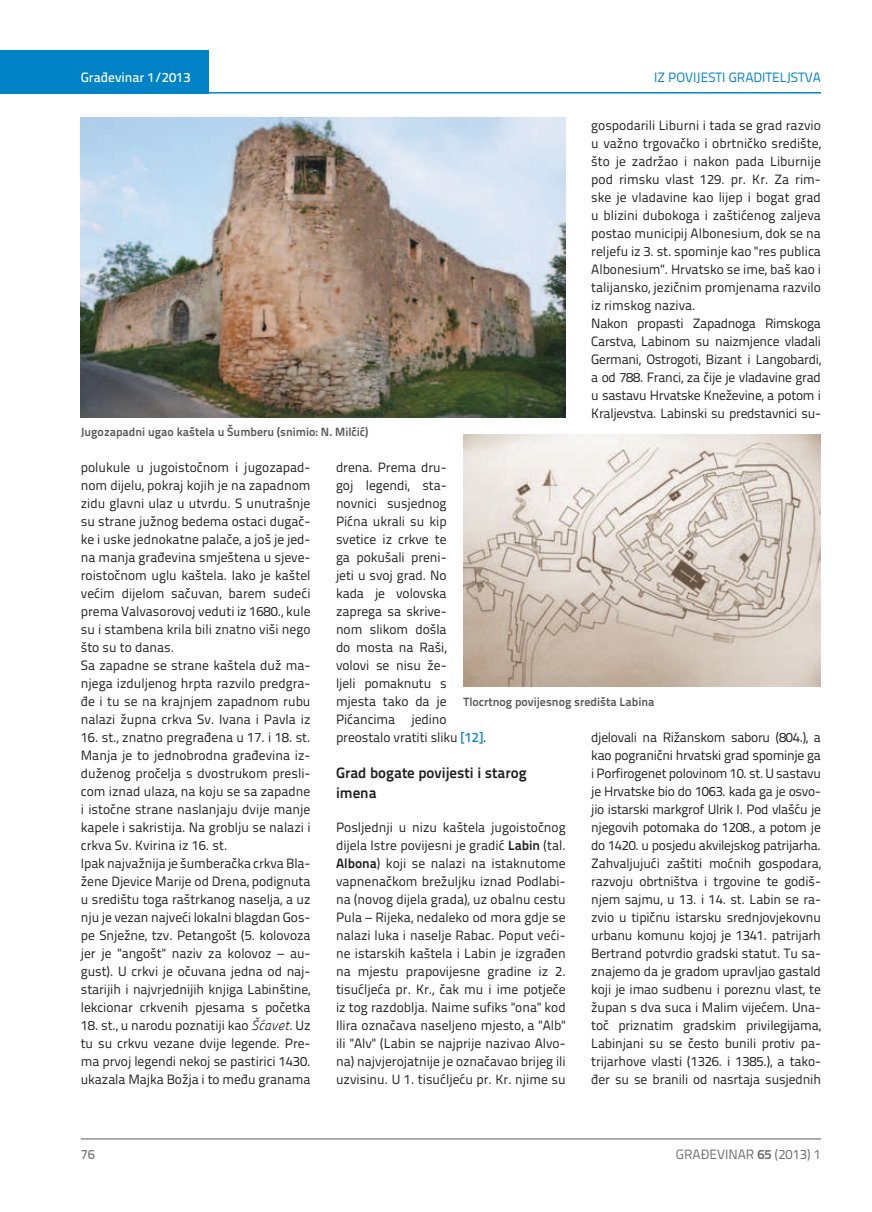
<style>
.page{position:relative;width:872px;height:1212px;background:#fff}
.page>*{position:absolute;margin:0;border:0;box-sizing:border-box;transform-origin:0 0}
.t1{font:700 15px/19.5px "Titillium Text 22 L";color:#231f20}
.t2{font:13.5px/18px "Titillium Text 22 L";color:#231f20}
.t3{font:13.5px "Titillium Text 22 L";color:#0082c7}
.t4{font:13.5px "Titillium Text 22 L";color:#6d6f71}
.t5{font:500 13.5px "Titillium Text 22 L";color:#fff}
.t6{font:500 13.5px "Titillium Text 22 L";color:#797a7d}
.t7{font:700 12px "Titillium Text 22 L";color:#58595b}
.s1{font-family:"Panefresco 250 wt";font-style:italic}
.s2{font-weight:500;color:#0082c7}
.s3{font-weight:700}
</style>
<div class="page">
<hr style="left:81px;top:1139px;width:740px;height:1px;background:#58595b">
<div style="left:0;top:50px;width:208px;height:44px;background:#0082c7"></div>
<hr style="left:0;top:92px;width:821px;height:2px;background:#0082c7">
<img style="left:81px;top:118px;width:485px;height:299px">
<img style="left:463px;top:434px;width:358px;height:252px">
<p class="t5" style="left:81px;top:67px;width:111px">Građevinar 1/2013</p>
<p class="t3" style="left:654px;top:68px;width:168px">IZ POVIJESTI GRADITELJSTVA</p>
<p class="t7" style="left:81px;top:422px;width:289px">Jugozapadni ugao kaštela u Šumberu (snimio: N. Milčić)</p>
<p class="t2" style="left:591px;top:115px;width:231px">gospodarili Liburni i tada se grad razvio u važno trgovačko i obrtničko središte, što je zadržao i nakon pada Liburnije pod rimsku vlast 129. pr. Kr. Za rim&shy;ske je vladavine kao lijep i bogat grad u blizini dubokoga i zaštićenog zaljeva postao municipij Albonesium, dok se na reljefu iz 3. st. spominje kao "res publica Albonesium". Hrvatsko se ime, baš kao i talijansko, jezičnim promjenama razvilo iz rimskog naziva.<br>Nakon propasti Zapadnoga Rimskoga Carstva, Labinom su naizmjence vladali Germani, Ostrogoti, Bizant i Langobardi, a od 788. Franci, za čije je vladavine grad u sastavu Hrvatske Kneževine, a potom i Kraljevstva. Labinski su predstavnici su-</p>
<p class="t2" style="left:81px;top:457px;width:231px">polukule u jugoistočnom i jugozapad&shy;nom dijelu, pokraj kojih je na zapadnom zidu glavni ulaz u utvrdu. S unutrašnje su strane južnog bedema ostaci dugač&shy;ke i uske jednokatne palače, a još je jed&shy;na manja građevina smještena u sjeve&shy;roistočnom uglu kaštela. Iako je kaštel većim dijelom sačuvan, barem sudeći prema Valvasorovoj veduti iz 1680., kule su i stambena krila bili znatno viši nego što su to danas.<br>Sa zapadne se strane kaštela duž ma&shy;njega izduljenog hrpta razvilo predgra&shy;đe i tu se na krajnjem zapadnom rubu nalazi župna crkva Sv. Ivana i Pavla iz</p>
<p class="t2" style="left:81px;top:727px;width:231px">16. st., znatno pregrađena u 17. i 18. st.<br>Manja je to jednobrodna građevina iz&shy;duženog pročelja s dvostrukom presli&shy;com iznad ulaza, na koju se sa zapadne i istočne strane naslanjaju dvije manje kapele i sakristija. Na groblju se nalazi i crkva Sv. Kvirina iz 16. st.<br>Ipak najvažnija je šumberačka crkva Bla&shy;žene Djevice Marije od Drena, podignuta u središtu toga raštrkanog naselja, a uz nju je vezan najveći lokalni blagdan Gos&shy;pe Snježne, tzv. Petangošt (5. kolovoza jer je "angošt" naziv za kolovoz – au&shy;gust). U crkvi je očuvana jedna od naj&shy;starijih i najvrjednijih knjiga Labinštine, lekcionar crkvenih pjesama s početka</p>
<p class="t2" style="left:81px;top:1016px;width:231px;text-align:justify">18. st., u narodu poznatiji kao <span class="s1">Šćavet</span>. Uz tu su crkvu vezane dvije legende. Pre&shy;ma prvoj legendi nekoj se pastirici 1430. ukazala Majka Božja i to među granama</p>
<p class="t2" style="left:336px;top:457px;width:152px">drena. Prema dru-<br>goj legendi, sta&shy;novnici susjednog<br>Pićna ukrali su kip svetice iz crkve te<br>ga pokušali preni-<br>jeti u svoj grad. No<br>kada je volovska zaprega sa skrive-<br>nom slikom došla<br>do mosta na Raši,<br>volovi se nisu že-<br>ljeli pomaknutu s mjesta tako da je<br>Pićancima jedino preostalo vratiti sliku <span class="s2">[12]</span>.</p>
<p class="t1" style="left:336px;top:762px;width:192px">Grad bogate povijesti i starog imena</p>
<p class="t2" style="left:336px;top:818px;width:231px;text-align:justify">Posljednji u nizu kaštela jugoistočnog dijela Istre povijesni je gradić <span class="s3">Labin</span> (tal.<br><span class="s3">Albona</span>) koji se nalazi na istaknutome vapnenačkom brežuljku iznad Podlabi&shy;na (novog dijela grada), uz obalnu cestu Pula – Rijeka, nedaleko od mora gdje se nalazi luka i naselje Rabac. Poput veći&shy;ne istarskih kaštela i Labin je izgrađen na mjestu prapovijesne gradine iz 2. tisućljeća pr. Kr., čak mu i ime potječe iz tog razdoblja. Naime sufiks "ona" kod Ilira označava naseljeno mjesto, a "Alb" ili "Alv" (Labin se najprije nazivao Alvo&shy;na) najvjerojatnije je označavao brijeg ili uzvisinu. U 1. tisućljeću pr. Kr. njime su</p>
<p class="t7" style="left:463px;top:692px;width:192px">Tlocrtnog povijesnog središta Labina</p>
<p class="t2" style="left:591px;top:727px;width:231px;text-align:justify">djelovali na Rižanskom saboru (804.), a kao pogranični hrvatski grad spominje ga i Porfirogenet polovinom 10. st. U sastavu je Hrvatske bio do 1063. kada ga je osvo&shy;jio istarski markgrof Ulrik I. Pod vlašću je njegovih potomaka do 1208., a potom je do 1420. u posjedu akvilejskog patrijarha.<br>Zahvaljujući zaštiti moćnih gospodara, razvoju obrtništva i trgovine te godiš&shy;njem sajmu, u 13. i 14. st. Labin se ra&shy;zvio u tipičnu istarsku srednjovjekovnu urbanu komunu kojoj je 1341. patrijarh Bertrand potvrdio gradski statut. Tu sa&shy;znajemo da je gradom upravljao gastald koji je imao sudbenu i poreznu vlast, te župan s dva suca i Malim vijećem. Una&shy;toč priznatim gradskim privilegijama, Labinjani su se često bunili protiv pa&shy;trijarhove vlasti (1326. i 1385.), a tako&shy;đer su se branili od nasrtaja susjednih</p>
<p class="t6" style="left:81px;top:1144px;width:16px">76</p>
<p class="t4" style="left:676px;top:1144px;width:146px">GRAĐEVINAR <span class="s3">65</span> (2013) 1</p>
</div>
